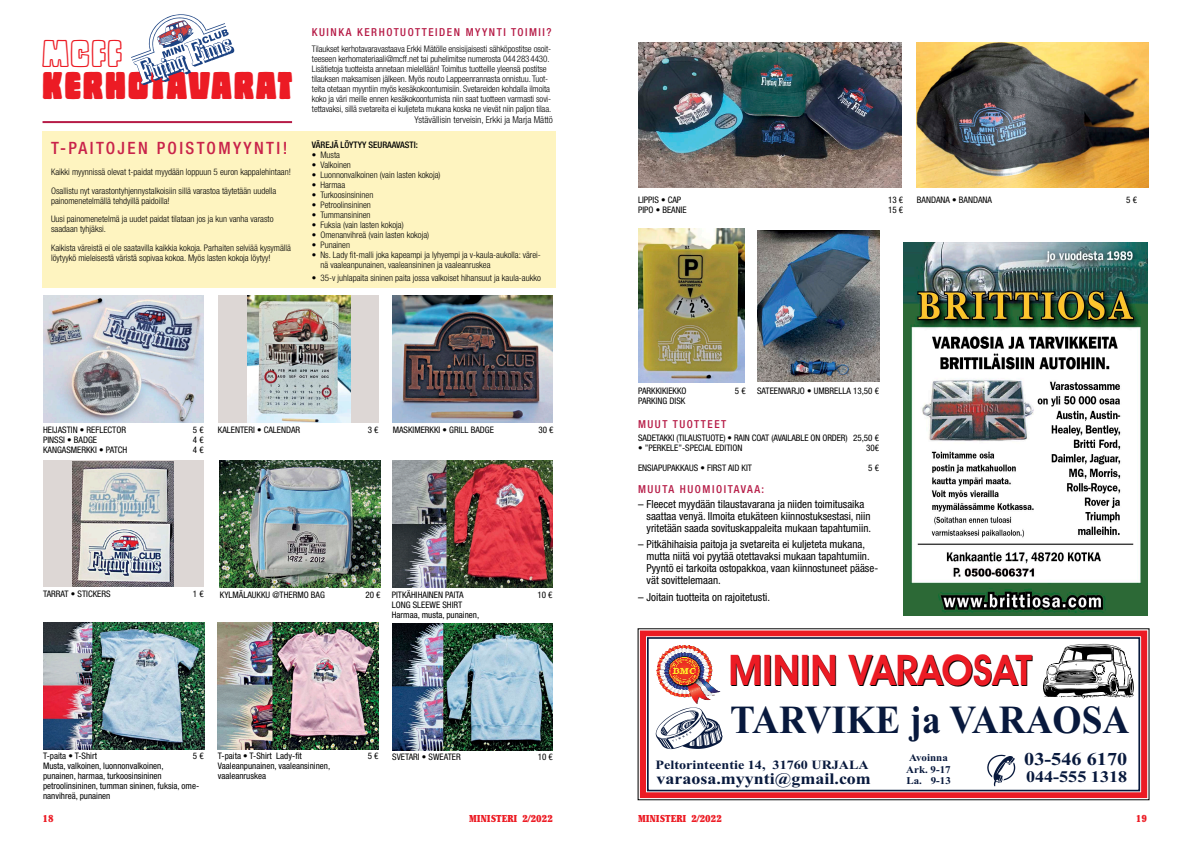
<style>
.page{position:relative;width:1191px;height:842px;background:#fff}
.page>*{position:absolute;margin:0;border:0;box-sizing:border-box;transform-origin:0 0}
.t1{font:700 42.4px "Avant Garde IT Cby BT";color:#000;scale:.94 1}
.t2{font:39.8px "B80 45084 Times New Roman Bold Bold";color:#08193d;scale:.94 1}
.t3{font:36px "Copal Solid";letter-spacing:.07em;color:#ec1b24}
.t4{font:36px "Copal Std Outline";color:#ec1b24}
.t5{font:18.1px "B80 45084 Times New Roman Bold Bold";color:#08193d;scale:1.12 1}
.t6{font:500 condensed 17px "Helvetica Neue LT Pro";letter-spacing:.14em;color:#c9234a}
.t7{font:16.2px "B80 45084 Times New Roman Bold Bold";color:#08193d;scale:1.12 1}
.t8{font:16.1px "B80 45084 Times New Roman Bold Bold";color:#08193d;scale:1.12 1}
.t9{font:12.6px "B80 45084 Times New Roman Bold Bold";color:#08193d;scale:1.12 1}
.t10{font:condensed 11px/12px "Helvetica Neue LT Pro";color:#000}
.t11{font:500 condensed 11px "Helvetica Neue LT Pro";letter-spacing:.14em;color:#b61c47}
.t12{font:10.4px/11.5px "B80 45084 Times New Roman Bold Bold";color:#08193d;scale:1.06 1}
.t13{font:900 condensed 10px "Cheltenham Std";color:#ec1b24}
.t14{font:300 condensed 9.5px "Helvetica Neue LT Pro";color:#000}
.t15{font:300 condensed 9px/10px "Helvetica Neue LT Pro";color:#000}
.t16{font:condensed 9px/10px "Helvetica Neue LT Pro";color:#000}
.t17{font:500 condensed 9px "Helvetica Neue LT Pro";color:#000}
</style>
<div class="page">
<img style="left:903px;top:242px;width:244px;height:373px">
<div style="left:43px;top:131px;width:513px;height:157px;background:#fef4c0"></div>
<img style="left:43px;top:295px;width:161px;height:128px">
<div style="left:218px;top:295px;width:161px;height:128px;background:#ddd7d5"></div>
<img style="left:248px;top:295px;width:103px;height:128px">
<img style="left:392px;top:295px;width:161px;height:128px">
<div style="left:43px;top:460px;width:161px;height:127px;background:#ddd7d5"></div>
<img style="left:72px;top:461px;width:102px;height:125px">
<img style="left:219px;top:460px;width:161px;height:127px">
<img style="left:44px;top:623px;width:160px;height:126px">
<img style="left:217px;top:623px;width:161px;height:126px">
<img style="left:392px;top:623px;width:161px;height:127px">
<img style="left:392px;top:460px;width:161px;height:127px">
<svg style="left:987px;top:755px;width:28px;height:31px"></svg>
<img style="left:655px;top:645px;width:67px;height:104px">
<svg style="left:1043px;top:644px;width:91px;height:55px"></svg>
<div style="left:640px;top:630px;width:507px;height:168px;border:6px solid #ec1b24"></div>
<div style="left:647px;top:637px;width:493px;height:154px;border:2px solid #08193d"></div>
<img style="left:638px;top:43px;width:263px;height:144px">
<img style="left:757px;top:230px;width:122px;height:151px">
<img style="left:638px;top:229px;width:106px;height:153px">
<img style="left:916px;top:43px;width:232px;height:144px">
<hr style="left:43px;top:121px;width:249px;height:2px;background:#b61c47">
<svg style="left:131px;top:14px;width:103px;height:71px"></svg>
<h3 class="t4" style="left:43px;top:34px;width:81px">mcff</h3>
<h3 class="t3" style="left:43px;top:67px;width:251px">KERHOTAVARAT</h3>
<h3 class="t6" style="left:51px;top:137px;width:193px">T-PAITOJ EN POISTOMYYN</h3>
<h3 class="t6" style="left:266px;top:137px;width:23px">TI!</h3>
<p class="t15" style="left:51px;top:162px;width:241px;line-height:18.5px">Kaikki myynnissä olevat t-paidat myydään loppuun 5 euron kappalehintaan!<br>Osallistu nyt varastontyhjennystalkoisiin sillä varastoa täytetään uudella</p>
<p class="t15" style="left:51px;top:191px;width:224px;line-height:18.5px">painomenetelmällä tehdyillä paidoilla!<br>Uusi painomenetelmä ja uudet paidat tilataan jos ja kun vanha varasto</p>
<p class="t15" style="left:51px;top:219px;width:241px;line-height:18.5px">saadaan tyhjäksi.<br>Kaikista väreistä ei ole saatavilla kaikkia kokoja. Parhaiten selviää kysymällä</p>
<p class="t15" style="left:51px;top:252px;width:221px">löytyykö mieleisestä väristä sopivaa kokoa. Myös lasten kokoja löytyy!</p>
<p class="t11" style="left:312px;top:26px;width:171px">KUINK A KERH OTUOTTEID EN MYYN</p>
<p class="t11" style="left:497px;top:26px;width:56px">TI TOIMII ?</p>
<p class="t15" style="left:312px;top:44px;width:241px">Tilaukset kerhotavaravastaava Erkki Mätölle ensisijaisesti sähköpostitse osoit&shy;teeseen kerhomateriaali@mcff.net tai puhelimitse numerosta 0442834430.<br>Lisätietoja tuotteista annetaan mielellään! Toimitus tuotteille yleensä postitse tilauksen maksamisen jälkeen. Myös nouto Lappeenrannasta onnistuu. Tuot&shy;teita otetaan myyntiin myös kesäkokoontumisiin. Svetareiden kohdalla ilmoita koko ja väri meille ennen kesäkokoontumista niin saat tuotteen varmasti sovi&shy;tettavaksi, sillä svetareita ei kuljeteta mukana koska ne vievät niin paljon tilaa.</p>
<p class="t14" style="left:414px;top:114px;width:140px">Ystävällisin terveisin, Erkki ja Marja Mättö</p>
<p class="t17" style="left:312px;top:139px;width:108px">VÄREJÄ LÖYTYY SEU RAAVAST I:</p>
<p class="t15" style="left:312px;top:150px;width:30px">• Musta</p>
<p class="t15" style="left:312px;top:160px;width:40px">• Valkoinen</p>
<p class="t15" style="left:312px;top:170px;width:130px">• Luonnonvalkoinen (vain lasten kokoja)</p>
<p class="t15" style="left:312px;top:180px;width:35px">• Harmaa</p>
<p class="t15" style="left:312px;top:190px;width:63px">• Turkoosinsininen</p>
<p class="t15" style="left:312px;top:200px;width:60px">• Petroolinsininen</p>
<p class="t15" style="left:312px;top:210px;width:60px">• Tummansininen</p>
<p class="t15" style="left:312px;top:220px;width:93px">• Fuksia (vain lasten kokoja)</p>
<p class="t15" style="left:312px;top:230px;width:119px">• Omenanvihreä (vain lasten kokoja)</p>
<p class="t15" style="left:312px;top:240px;width:40px">• Punainen</p>
<p class="t15" style="left:320px;top:250px;width:222px;text-indent:-9px">• Ns. Lady fit-malli joka kapeampi ja lyhyempi ja v-kaula-aukolla: värei&shy;nä vaaleanpunainen, vaaleansininen ja vaaleanruskea</p>
<p class="t15" style="left:312px;top:272px;width:230px">• 35-v juhlapaita sininen paita jossa valkoiset hihansuut ja kaula-aukko</p>
<p class="t16" style="left:43px;top:425px;width:85px">HEIJASTIN • REFLECTOR</p>
<p class="t16" style="left:193px;top:425px;width:12px">5 €</p>
<p class="t16" style="left:43px;top:435px;width:55px">PINSSI • BADGE</p>
<p class="t16" style="left:193px;top:435px;width:12px">4 €</p>
<p class="t16" style="left:43px;top:445px;width:86px">KANGASMERKKI • PATCH</p>
<p class="t16" style="left:193px;top:445px;width:12px">4 €</p>
<p class="t16" style="left:218px;top:425px;width:84px">KALENTERI • CALENDAR</p>
<p class="t16" style="left:368px;top:425px;width:12px">3 €</p>
<p class="t16" style="left:393px;top:425px;width:103px">MASKIMERKKI • GRILL BADGE</p>
<p class="t16" style="left:538px;top:425px;width:17px">30 €</p>
<p class="t16" style="left:43px;top:589px;width:69px">TARRAT • STICKERS</p>
<p class="t16" style="left:193px;top:589px;width:12px">1 €</p>
<p class="t16" style="left:220px;top:589px;width:107px">KYLMÄLAUKKU @THERMO BAG</p>
<p class="t16" style="left:365px;top:589px;width:17px">20 €</p>
<p class="t16" style="left:392px;top:589px;width:74px">PITKÄHIHAINEN PAITA</p>
<p class="t16" style="left:537px;top:589px;width:17px">10 €</p>
<p class="t16" style="left:392px;top:599px;width:89px">LONG SLEEWE SHIRT<br>Harmaa, musta, punainen,</p>
<p class="t16" style="left:43px;top:751px;width:55px">T-paita • T-Shirt</p>
<p class="t16" style="left:193px;top:751px;width:12px">5 €</p>
<p class="t16" style="left:43px;top:761px;width:158px">Musta, valkoinen, luonnonvalkoinen,<br>punainen, harmaa, turkoosinsininen petroolinsininen, tumman sininen, fuksia, ome&shy;nanvihreä, punainen</p>
<p class="t16" style="left:218px;top:751px;width:85px">T-paita • T-Shirt Lady-fit</p>
<p class="t16" style="left:368px;top:751px;width:12px">5 €</p>
<p class="t16" style="left:218px;top:761px;width:114px">Vaaleanpunainen, vaaleansininen, vaaleanruskea</p>
<p class="t16" style="left:392px;top:751px;width:70px">SVETARI • SWEATER</p>
<p class="t16" style="left:538px;top:751px;width:17px">10 €</p>
<p class="t16" style="left:638px;top:195px;width:45px">LIPPIS • CAP</p>
<p class="t16" style="left:888px;top:195px;width:17px">13 €</p>
<p class="t16" style="left:638px;top:205px;width:50px">PIPO • BEANIE</p>
<p class="t16" style="left:888px;top:205px;width:17px">15 €</p>
<p class="t16" style="left:917px;top:195px;width:77px">BANDANA • BANDANA</p>
<p class="t16" style="left:1126px;top:195px;width:12px">5 €</p>
<p class="t16" style="left:638px;top:386px;width:50px">PARKKIKIEKKO</p>
<p class="t16" style="left:735px;top:386px;width:12px">5 €</p>
<p class="t16" style="left:638px;top:396px;width:49px">PARKING DISK</p>
<p class="t16" style="left:757px;top:386px;width:123px">SATEENVARJO • UMBRELLA 13,50 €</p>
<p class="t11" style="left:638px;top:418px;width:9px">MUUT</p>
<p class="t11" style="left:673px;top:418px;width:8px">TUOTTEET</p>
<p class="t16" style="left:638px;top:433px;width:242px">SADETAKKI (TILAUSTUOTE) • RAIN COAT (AVAILABLE ON ORDER) 25,50 €</p>
<p class="t16" style="left:638px;top:443px;width:106px">• ”PERKELE”-SPECIAL EDITION</p>
<p class="t16" style="left:866px;top:443px;width:14px">30€</p>
<p class="t16" style="left:638px;top:463px;width:115px">ENSIAPUPAKKAUS • FIRST AID KIT</p>
<p class="t16" style="left:868px;top:463px;width:12px">5 €</p>
<p class="t11" style="left:638px;top:483px;width:128px">MUUTA H UOMIOITAVAA:</p>
<p class="t10" style="left:646px;top:498px;width:226px;text-indent:-9px">– Fleecet myydään tilaustavarana ja niiden toimitusaika saattaa venyä. Ilmoita etukäteen kiinnostuksestasi, niin yritetään saada sovituskappaleita mukaan tapahtumiin.</p>
<p class="t10" style="left:646px;top:538px;width:233px;text-indent:-9px">– Pitkähihaisia paitoja ja svetareita ei kuljeteta mukana, mutta niitä voi pyytää otettavaksi mukaan tapahtumiin.<br>Pyyntö ei tarkoita ostopakkoa, vaan kiinnostuneet pääse&shy;vät sovittelemaan.</p>
<p class="t10" style="left:638px;top:591px;width:134px">– Joitain tuotteita on rajoitetusti.</p>
<h1 class="t1" style="left:729px;top:646px;width:325px">MININ VARAOSAT</h1>
<h2 class="t2" style="left:730px;top:705px;width:426px">TARVIKE ja VARAOSA</h2>
<h3 class="t9" style="left:655px;top:760px;width:192px">Peltorinteentie 14, 31760 URJALA</h3>
<h3 class="t8" style="left:656px;top:773px;width:193px">varaosa.myynti@gmail.com</h3>
<h3 class="t7" style="left:1026px;top:770px;width:92px">044-555 1318</h3>
<h3 class="t5" style="left:1024px;top:753px;width:93px">03-546 6170</h3>
<p class="t12" style="left:906px;top:753px;width:44px">Avoinna<br>Ark. 9-17<br>La. 9-13</p>
<p class="t13" style="left:43px;top:812px;width:13px">18</p>
<p class="t13" style="left:469px;top:812px;width:14px">MINISTER</p>
<p class="t13" style="left:513px;top:812px;width:41px">I 2/2022</p>
<p class="t13" style="left:638px;top:812px;width:14px">MINISTER</p>
<p class="t13" style="left:682px;top:812px;width:41px">I 2/2022</p>
<p class="t13" style="left:1135px;top:812px;width:13px">19</p>
</div>
